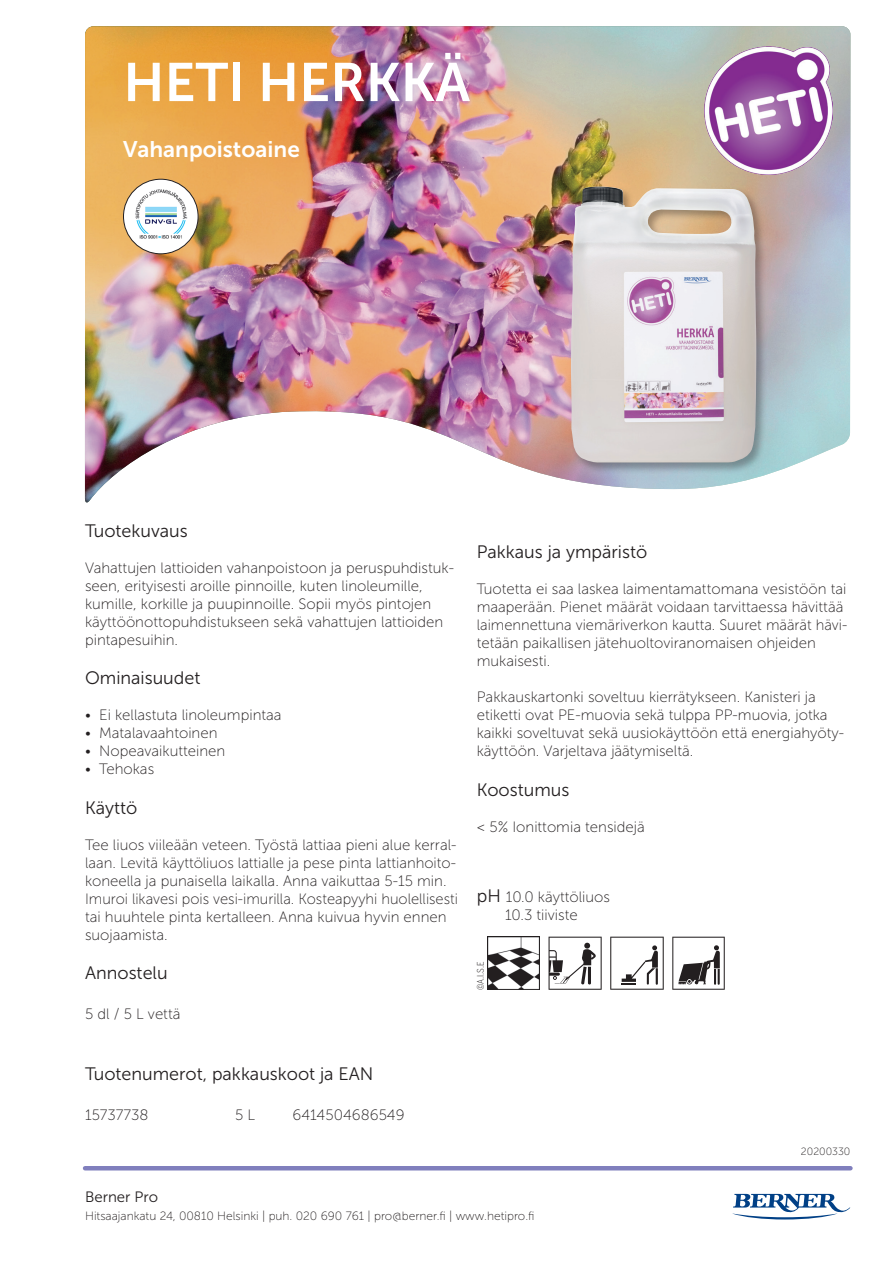
<style>
.page{position:relative;width:893px;height:1263px;background:#fff}
.page>*{position:absolute;margin:0;border:0;box-sizing:border-box;transform-origin:0 0}
.t1{font:54px "Museo Sans 700";color:#fff}
.t2{font:22.5px "Museo Sans 700";color:#fff}
.t3{font:18px "Museo Sans 300";color:#231f20}
.t4{font:15px/18px "Museo Sans 100";color:#231f20}
.t5{font:15px "Museo Sans 300";color:#231f20}
.t6{font:12px "Museo Sans 100";color:#231f20}
.t7{font:10.5px "Museo Sans 100";color:#231f20}
.t8{font:300 9px "Benton Sans Cond";color:#231f20}
.s1{font-family:"Museo Sans 300";font-size:18px}
</style>
<div class="page">
<img style="left:85px;top:26px;width:765px;height:477px">
<hr style="left:85px;top:1166px;width:765px;height:4px;background:#807fbd">
<svg style="left:732px;top:1194px;width:118px;height:25px"></svg>
<div style="left:569px;top:185px;width:198px;height:289px;background:#231f20;opacity:.35"></div>
<img style="left:570px;top:187px;width:186px;height:275px">
<img style="left:487px;top:937px;width:53px;height:53px">
<svg style="left:549px;top:937px;width:53px;height:53px"></svg>
<svg style="left:610px;top:937px;width:54px;height:53px"></svg>
<svg style="left:672px;top:937px;width:53px;height:53px"></svg>
<img style="left:704px;top:45px;width:128px;height:130px">
<img style="left:123px;top:179px;width:75px;height:75px;border-radius:37px">
<div style="left:123px;top:179px;width:75px;height:75px;border:1px solid #231f20;border-radius:50%"></div>
<h1 class="t1" style="left:123px;top:52px;width:348px">HETI HERKKÄ</h1>
<h2 class="t2" style="left:123px;top:137px;width:178px">Vahanpoistoaine</h2>
<p class="t3" style="left:85px;top:521px;width:104px">Tuotekuvaus</p>
<p class="t4" style="left:85px;top:559px;width:370px">Vahattujen lattioiden vahanpoistoon ja peruspuhdistuk&shy;seen, erityisesti aroille pinnoille, kuten linoleumille, kumille, korkille ja puupinnoille. Sopii myös pintojen käyttöönottopuhdistukseen sekä vahattujen lattioiden pintapesuihin.</p>
<p class="t3" style="left:85px;top:668px;width:117px">Ominaisuudet</p>
<p class="t4" style="left:85px;top:706px;width:198px">• Ei kellastuta linoleumpintaa</p>
<p class="t4" style="left:85px;top:724px;width:134px">• Matalavaahtoinen</p>
<p class="t4" style="left:85px;top:742px;width:142px">• Nopeavaikutteinen</p>
<p class="t4" style="left:85px;top:760px;width:71px">• Tehokas</p>
<p class="t3" style="left:85px;top:798px;width:54px">Käyttö</p>
<p class="t4" style="left:85px;top:836px;width:374px">Tee liuos viileään veteen. Työstä lattiaa pieni alue kerral&shy;laan. Levitä käyttöliuos lattialle ja pese pinta lattianhoito&shy;koneella ja punaisella laikalla. Anna vaikuttaa 5-15 min.<br>Imuroi likavesi pois vesi-imurilla. Kosteapyyhi huolellisesti tai huuhtele pinta kertalleen. Anna kuivua hyvin ennen suojaamista.</p>
<p class="t3" style="left:85px;top:963px;width:84px">Annostelu</p>
<p class="t4" style="left:85px;top:1005px;width:97px">5 dl / 5 L vettä</p>
<p class="t3" style="left:85px;top:1064px;width:290px">Tuotenumerot, pakkauskoot ja EAN</p>
<p class="t4" style="left:85px;top:1106px;width:65px">15737738</p>
<p class="t4" style="left:235px;top:1106px;width:22px">5 L</p>
<p class="t4" style="left:293px;top:1106px;width:114px">6414504686549</p>
<p class="t3" style="left:477px;top:542px;width:172px">Pakkaus ja ympäristö</p>
<p class="t4" style="left:477px;top:580px;width:372px">Tuotetta ei saa laskea laimentamattomana vesistöön tai maaperään. Pienet määrät voidaan tarvittaessa hävittää laimennettuna viemäriverkon kautta. Suuret määrät hävi&shy;tetään paikallisen jätehuoltoviranomaisen ohjeiden mukaisesti.</p>
<p class="t4" style="left:477px;top:688px;width:369px">Pakkauskartonki soveltuu kierrätykseen. Kanisteri ja etiketti ovat PE-muovia sekä tulppa PP-muovia, jotka kaikki soveltuvat sekä uusiokäyttöön että energiahyöty&shy;käyttöön. Varjeltava jäätymiseltä.</p>
<p class="t3" style="left:477px;top:780px;width:94px">Koostumus</p>
<p class="t4" style="left:477px;top:818px;width:170px">&lt; 5% Ionittomia tensidejä</p>
<p class="t4" style="left:477px;top:888px;width:135px;text-align:center"><span class="s1">pH</span> 10.0 käyttöliuos<br>10.3 tiiviste</p>
<p class="t8" style="left:475px;top:990px;width:30px;rotate:-90deg">©A.I.S.E</p>
<p class="t7" style="left:801px;top:1146px;width:51px">20200330</p>
<p class="t5" style="left:85px;top:1189px;width:75px">Berner Pro</p>
<p class="t6" style="left:85px;top:1209px;width:451px">Hitsaajankatu 24, 00810 Helsinki | puh. 020 690 761 | pro@berner.fi | www.hetipro.fi</p>
</div>
